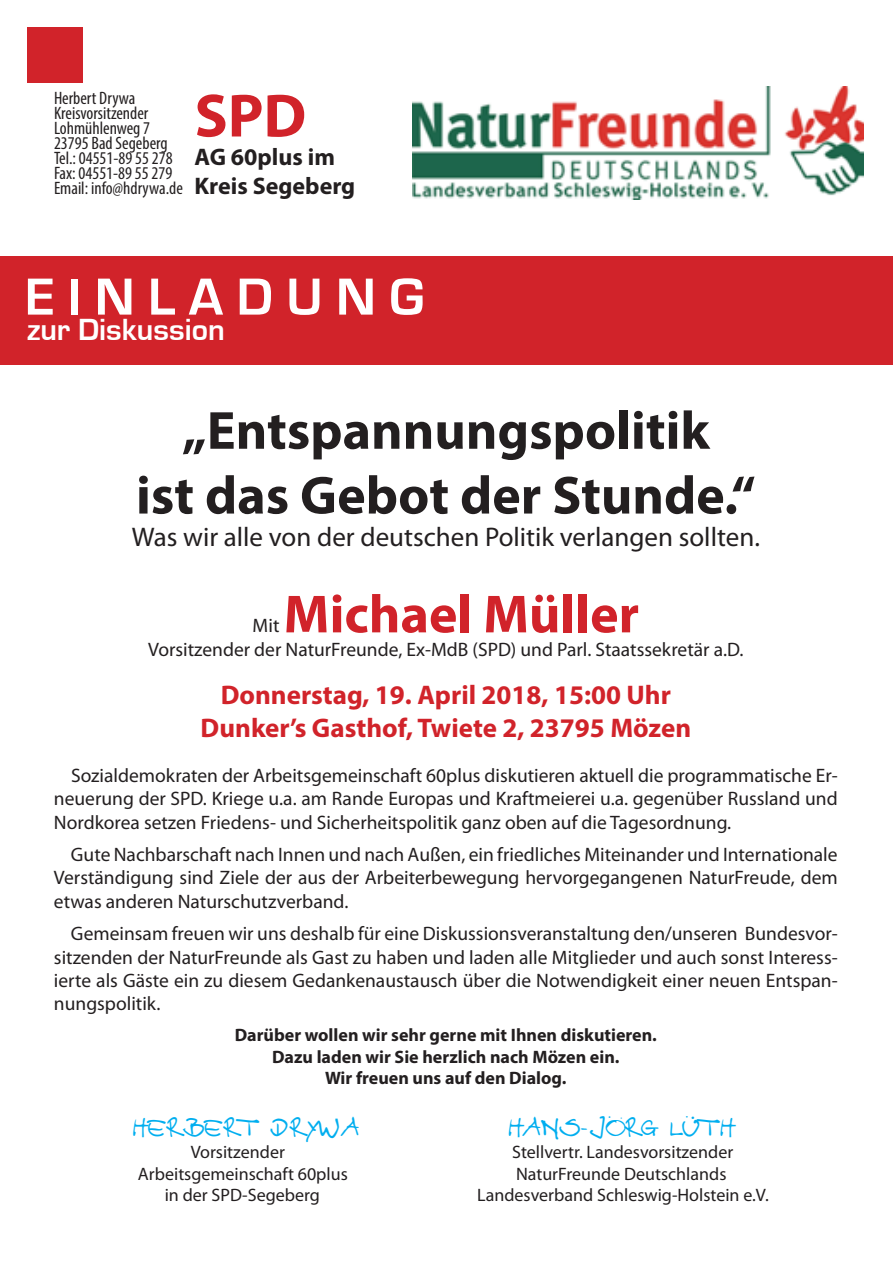
<style>
.page{position:relative;width:893px;height:1263px;background:#fff}
.page>*{position:absolute;margin:0;border:0;box-sizing:border-box;transform-origin:0 0}
.t1{font:700 61.5px "Myriad Pro";color:#d1232a}
.t2{font:700 54px/64.8px "Myriad Pro";color:#231f20;text-align:center}
.t3{font:700 54px "Myriad Pro";color:#d1232a}
.t4{font:700 54px "Eurostile";color:#fff}
.t5{font:700 31.5px "Eurostile";color:#fff}
.t6{font:700 27px/32.4px "Myriad Pro";color:#d1232a;text-align:center}
.t7{font:27px "Myriad Pro";color:#231f20}
.t8{font:25.5px "Alexby Harry Troeger";color:#00aeef}
.t9{font:700 24px/28.8px "Myriad Pro";color:#231f20}
.t10{font:19.5px/23.4px "Myriad Pro";color:#231f20;text-align:justify}
.t11{font:18px "Myriad Pro";color:#231f20}
.t12{font:condensed 18px/15px "Myriad Pro";color:#231f20}
.t13{font:700 18px/21.6px "Myriad Pro";color:#231f20;text-align:center}
</style>
<div class="page">
<div style="left:27px;top:27px;width:56px;height:56px;background:#d1232a"></div>
<img style="left:412px;top:87px;width:451px;height:113px">
<div style="left:0;top:256px;width:893px;height:108px;background:#d1232a"></div>
<p class="t12" style="left:54px;top:90px;width:131px">Herbert Drywa<br>Kreisvorsitzender<br>Lohmühlenweg 7<br>23795 Bad Segeberg<br>Tel.: 04551-89 55 278<br>Fax: 04551-89 55 279<br>Email: info@hdrywa.de</p>
<h1 class="t1" style="left:195px;top:76px;width:113px">SPD</h1>
<p class="t9" style="left:195px;top:142px;width:162px">AG 60plus im<br>Kreis Segeberg</p>
<h2 class="t4" style="left:25px;top:267px;width:400px">E I N L A D U N G</h2>
<h3 class="t5" style="left:27px;top:313px;width:199px">zur Diskussion</h3>
<h2 class="t2" style="left:136px;top:396px;width:621px">„Entspannungspolitik<br>ist das Gebot der Stunde.“</h2>
<h3 class="t7" style="left:132px;top:520px;width:630px">Was wir alle von der deutschen Politik verlangen sollten.</h3>
<h2 class="t3" style="left:284px;top:579px;width:357px">Michael Müller</h2>
<p class="t10" style="left:148px;top:637px;width:597px">Vorsitzender der NaturFreunde, Ex-MdB (SPD) und Parl. Staatssekretär a.D.</p>
<h3 class="t6" style="left:201px;top:678px;width:492px">Donnerstag, 19. April 2018, 15:00 Uhr<br>Dunker’s Gasthof, Twiete 2, 23795 Mözen</h3>
<p class="t10" style="left:54px;top:763px;width:785px;text-indent:17px">Sozialdemokraten der Arbeitsgemeinschaft 60plus diskutieren aktuell die programmatische Er&shy;neuerung der SPD. Kriege u.a. am Rande Europas und Kraftmeierei u.a. gegenüber Russland und Nordkorea setzen Friedens- und Sicherheitspolitik ganz oben auf die Tagesordnung.</p>
<p class="t10" style="left:54px;top:842px;width:785px;text-indent:17px">Gute Nachbarschaft nach Innen und nach Außen, ein friedliches Miteinander und Internationale Verständigung sind Ziele der aus der Arbeiterbewegung hervorgegangenen NaturFreude, dem etwas anderen Naturschutzverband.</p>
<p class="t10" style="left:54px;top:922px;width:785px;text-indent:17px">Gemeinsam freuen wir uns deshalb für eine Diskussionsveranstaltung den/unseren Bundesvor&shy;sitzenden der NaturFreunde als Gast zu haben und laden alle Mitglieder und auch sonst Interess&shy;ierte als Gäste ein zu diesem Gedankenaustausch über die Notwendigkeit einer neuen Entspan&shy;nungspolitik.</p>
<p class="t13" style="left:235px;top:1023px;width:424px">Darüber wollen wir sehr gerne mit Ihnen diskutieren.<br>Dazu laden wir Sie herzlich nach Mözen ein.<br>Wir freuen uns auf den Dialog.</p>
<h3 class="t8" style="left:133px;top:1115px;width:228px">HERBERT DRYWA</h3>
<h3 class="t8" style="left:509px;top:1115px;width:227px">HANS-JÖRG LÜTH</h3>
<p class="t11" style="left:191px;top:1141px;width:96px">Vorsitzender</p>
<p class="t11" style="left:512px;top:1141px;width:223px">Stellvertr. Landesvorsitzender</p>
<p class="t11" style="left:138px;top:1162px;width:211px">Arbeitsgemeinschaft 60plus</p>
<p class="t11" style="left:516px;top:1162px;width:212px">NaturFreunde Deutschlands</p>
<p class="t11" style="left:165px;top:1184px;width:157px">in der SPD-Segeberg</p>
<p class="t11" style="left:477px;top:1184px;width:293px">Landesverband Schleswig-Holstein e.V.</p>
<p class="t10" style="left:253px;top:614px;width:28px">Mit</p>
</div>
